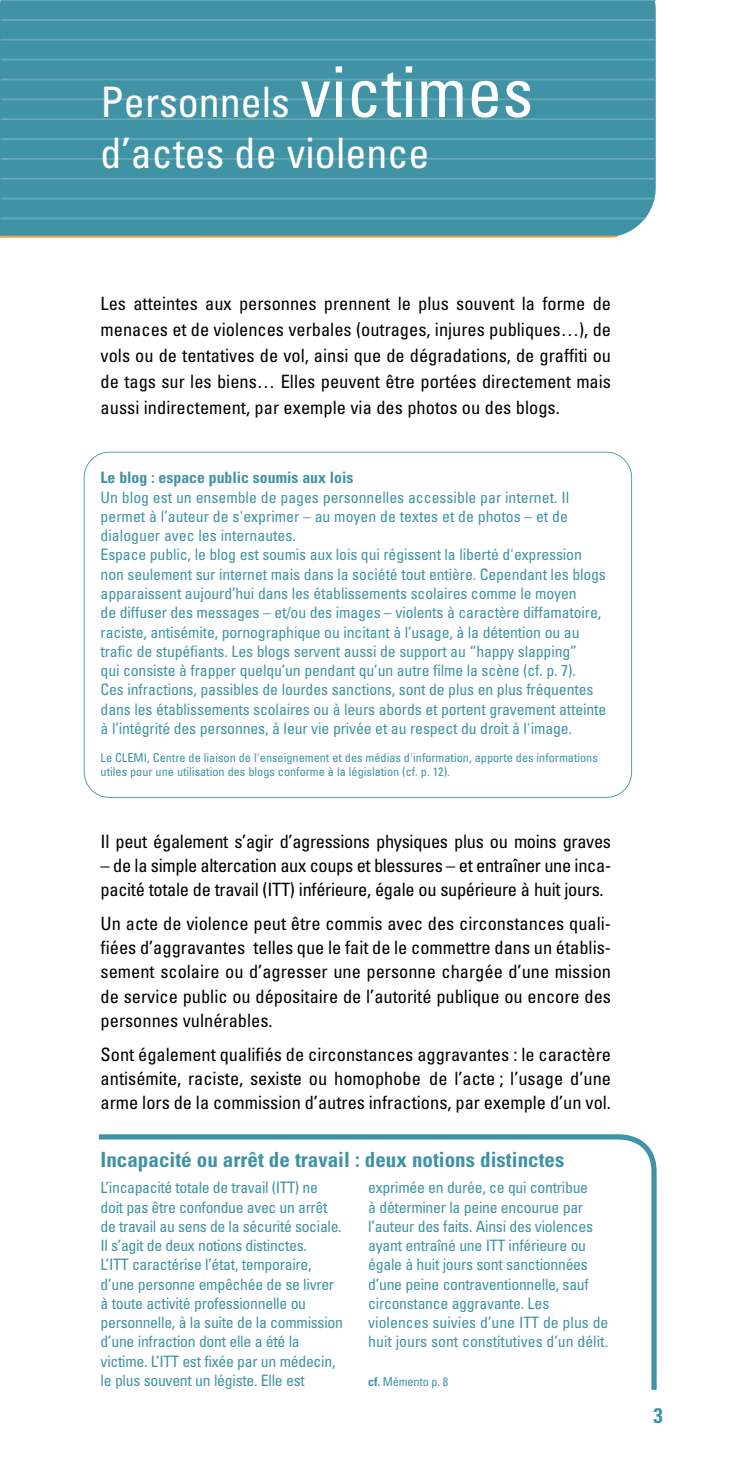
<style>
.page{position:relative;width:737px;height:1474px;background:#fff}
.page>*{position:absolute;margin:0;border:0;box-sizing:border-box;transform-origin:0 0}
.t1{font:condensed 42px/50.8px "Univers";color:#fff}
.t2{font:700 condensed 21px "Univers";color:#4093a4}
.t3{font:condensed 18.38px/24.2px "Univers";letter-spacing:-.02em;color:#000;text-align:justify}
.t4{font:condensed 15.75px/19.2px "Univers";letter-spacing:-.01em;color:#4093a4}
.t5{font:700 condensed 15.75px "Univers";color:#4093a4}
.t6{font:condensed 12.25px/14px "Univers";color:#4093a4}
.s1{font-size:70px}
.s2{font-weight:700}
</style>
<div class="page">
<div style="left:0;top:0;width:655px;height:237px;background:#4093a4"></div>
<hr style="left:1px;top:0;width:654px;height:1px;background:#66a9b6">
<hr style="left:1px;top:19px;width:654px;height:2px;background:#66a9b6">
<hr style="left:1px;top:39px;width:654px;height:2px;background:#66a9b6">
<hr style="left:1px;top:59px;width:654px;height:1px;background:#66a9b6">
<hr style="left:1px;top:79px;width:654px;height:1px;background:#66a9b6">
<hr style="left:1px;top:98px;width:654px;height:2px;background:#66a9b6">
<hr style="left:1px;top:118px;width:654px;height:2px;background:#66a9b6">
<hr style="left:1px;top:138px;width:654px;height:2px;background:#66a9b6">
<hr style="left:1px;top:158px;width:654px;height:2px;background:#66a9b6">
<hr style="left:1px;top:178px;width:654px;height:2px;background:#66a9b6">
<hr style="left:1px;top:198px;width:653px;height:1px;background:#66a9b6">
<hr style="left:1px;top:217px;width:643px;height:2px;background:#66a9b6">
<hr style="left:0;top:236px;width:616px;height:1px;background:#ff9939">
<svg style="left:98px;top:1134px;width:559px;height:256px"></svg>
<div style="left:84px;top:452px;width:547px;height:346px;border:2px solid #4093a4;border-radius:26px"></div>
<h1 class="t1" style="left:101px;top:80px;width:434px">Personnels <span class="s1">victimes </span>d’actes de violence</h1>
<p class="t3" style="left:101px;top:292px;width:511px;line-height:25.9px">Les atteintes aux personnes prennent le plus souvent la forme de menaces et de violences verbales (outrages, injures publiques…), de vols ou de tentatives de vol, ainsi que de dégradations, de graffiti ou de tags sur les biens… Elles peuvent être portées directement mais aussi indirectement, par exemple via des photos ou des blogs.</p>
<p class="t5" style="left:101px;top:472px;width:254px">Le blog : espace public soumis aux lois</p>
<p class="t4" style="left:101px;top:489px;width:507px">Un blog est un ensemble de pages personnelles accessible par internet. Il permet à l’auteur de s'exprimer – au moyen de textes et de photos – et de dialoguer avec les internautes.<br>Espace public, le blog est soumis aux lois qui régissent la liberté d'expression non seulement sur internet mais dans la société tout entière. Cependant les blogs apparaissent aujourd’hui dans les établissements scolaires comme le moyen<br>de diffuser des messages – et/ou des images – violents à caractère diffamatoire, raciste, antisémite, pornographique ou incitant à l’usage, à la détention ou au trafic de stupéfiants. Les blogs servent aussi de support au “happy slapping”<br>qui consiste à frapper quelqu’un pendant qu’un autre filme la scène (cf. p. 7).<br>Ces infractions, passibles de lourdes sanctions, sont de plus en plus fréquentes dans les établissements scolaires ou à leurs abords et portent gravement atteinte à l’intégrité des personnes, à leur vie privée et au respect du droit à l'image.</p>
<p class="t6" style="left:101px;top:751px;width:498px">Le CLEMI, Centre de liaison de l'enseignement et des médias d'information, apporte des informations utiles pour une utilisation des blogs conforme à la législation (cf. p. 12).</p>
<p class="t3" style="left:101px;top:830px;width:511px">Il peut également s’agir d’agressions physiques plus ou moins graves</p>
<p class="t3" style="left:101px;top:855px;width:511px">– de la simple altercation aux coups et blessures – et entraîner une inca&shy;pacité totale de travail (ITT) inférieure, égale ou supérieure à huit jours.</p>
<p class="t3" style="left:101px;top:913px;width:511px">Un acte de violence peut être commis avec des circonstances quali&shy;fiées d’aggravantes telles que le fait de le commettre dans un établis&shy;sement scolaire ou d’agresser une personne chargée d’une mission de service public ou dépositaire de l’autorité publique ou encore des personnes vulnérables.</p>
<p class="t3" style="left:101px;top:1043px;width:511px">Sont également qualifiés de circonstances aggravantes : le caractère antisémite, raciste, sexiste ou homophobe de l’acte ; l’usage d’une arme lors de la commission d’autres infractions, par exemple d’un vol.</p>
<h2 class="t2" style="left:101px;top:1151px;width:465px">Incapacité ou arrêt de travail : deux notions distinctes</h2>
<p class="t4" style="left:101px;top:1179px;width:244px">L’incapacité totale de travail (ITT) ne doit pas être confondue avec un arrêt de travail au sens de la sécurité sociale.<br>Il s’agit de deux notions distinctes.<br>L’ITT caractérise l’état, temporaire, d’une personne empêchée de se livrer à toute activité professionnelle ou personnelle, à la suite de la commission d’une infraction dont elle a été la victime. L’ITT est fixée par un médecin, le plus souvent un légiste. Elle est</p>
<p class="t4" style="left:368px;top:1179px;width:241px">exprimée en durée, ce qui contribue<br>à déterminer la peine encourue par l’auteur des faits. Ainsi des violences ayant entraîné une ITT inférieure ou égale à huit jours sont sanctionnées d’une peine contraventionnelle, sauf circonstance aggravante. Les violences suivies d’une ITT de plus de huit jours sont constitutives d’un délit.</p>
<p class="t6" style="left:368px;top:1375px;width:81px"><span class="s2">cf.</span> Mémento p. 8</p>
<h2 class="t2" style="left:653px;top:1407px;width:11px">3</h2>
</div>
